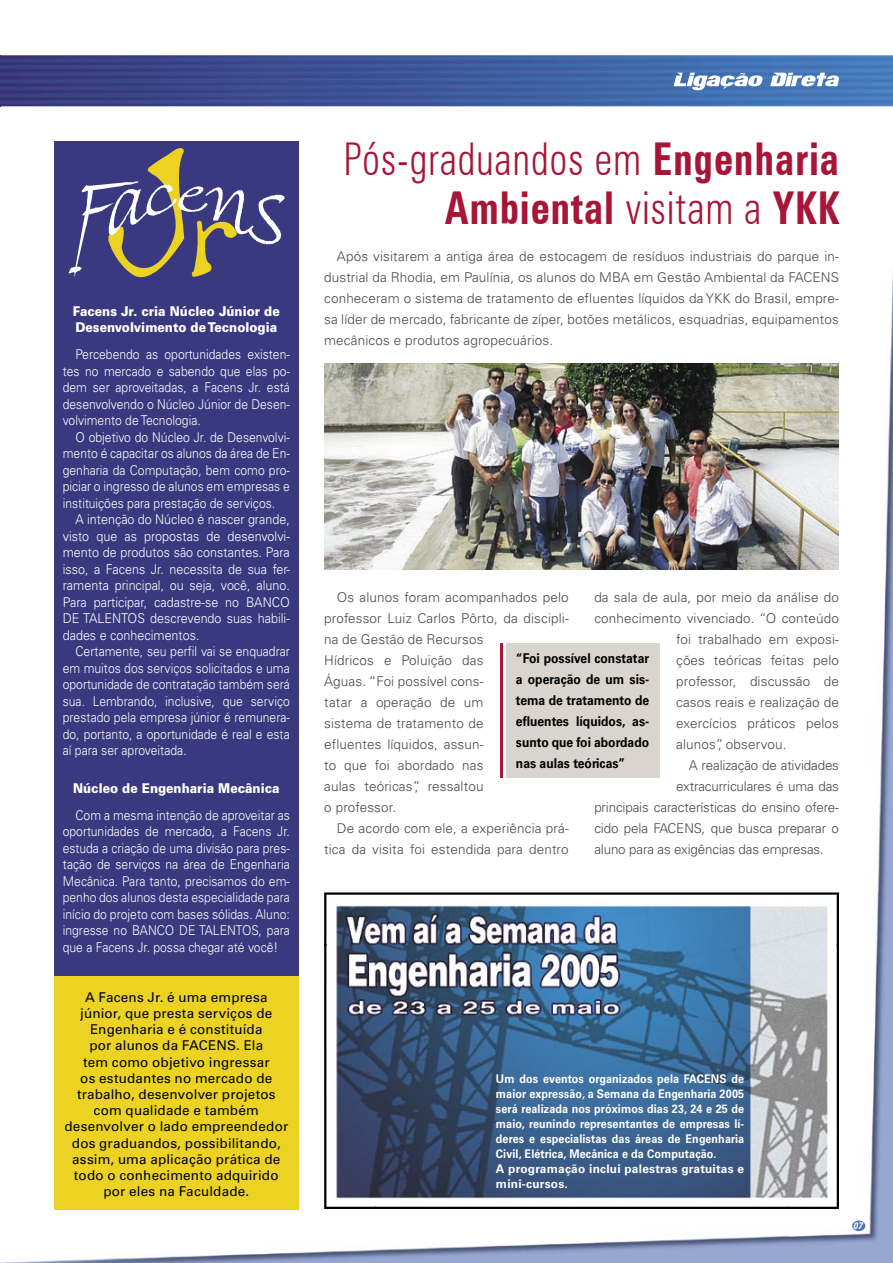
<style>
.page{position:relative;width:893px;height:1263px;background:#fff}
.page>*{position:absolute;margin:0;border:0;box-sizing:border-box;transform-origin:0 0}
.t1{font:300 condensed 45.3px/49.1px "Zurich BT";letter-spacing:.03em;color:#a71537;text-align:right;scale:.86 1}
.t2{font:300 13.5px/16.5px "Univers";color:#fff;text-align:justify;scale:.9 1}
.t3{font:300 13.5px/21px "Univers";letter-spacing:.01em;color:#474848;text-align:justify}
.t4{font:13.5px/16.2px "Univers";letter-spacing:.01em;color:#000;text-align:center}
.t5{font:300 13.5px/16.5px "Univers";color:#fff;text-align:justify;scale:.93 1}
.t6{font:300 13.5px "Univers";letter-spacing:-.01em;color:#474848}
.t7{font:700 13.5px/21px "Univers";color:#000;text-align:justify;scale:.9 1}
.t8{font:900 13.5px/16.5px "Univers";color:#fff;scale:.9 1}
.t9{font:700 12px/15px "Univers";letter-spacing:.01em;color:#fff;scale:.9 1}
.t10{font:italic 700 9.45px "Univers";color:#fff;scale:.89 1}
.s1{font-weight:700}
</style>
<div class="page">
<img style="left:0;top:55px;width:893px;height:51px">
<svg style="left:674px;top:73px;width:165px;height:17px"></svg>
<img style="left:876px;top:272px;width:17px;height:669px">
<img style="left:659px;top:674px;width:1px;height:104px">
<img style="left:263px;top:1250px;width:104px;height:13px">
<img style="left:788px;top:941px;width:105px;height:322px">
<img style="left:367px;top:1235px;width:421px;height:28px">
<img style="left:105px;top:1254px;width:158px;height:9px">
<div style="left:852px;top:1220px;width:13px;height:11px;background:#4b75b5;border-radius:50%"></div>
<div style="left:54px;top:141px;width:245px;height:1069px;background:#3a387f"></div>
<div style="left:54px;top:977px;width:245px;height:233px;background:#ebd223"></div>
<svg style="left:68px;top:148px;width:217px;height:130px"></svg>
<img style="left:324px;top:363px;width:515px;height:207px">
<div style="left:506px;top:643px;width:153px;height:135px;background:#d9d5ce"></div>
<hr style="left:501px;top:643px;width:2px;height:135px;background:#a71537">
<img style="left:376px;top:946px;width:411px;height:210px">
<img style="left:324px;top:892px;width:515px;height:54px">
<img style="left:324px;top:945px;width:52px;height:264px">
<img style="left:787px;top:945px;width:52px;height:264px">
<img style="left:375px;top:1156px;width:413px;height:53px">
<p class="t8" style="left:73px;top:302px;width:231px">Facens Jr. cria Núcleo Júnior de<br>Desenvolvimento de Tecnologia</p>
<p class="t2" style="left:63px;top:346px;width:254px;text-indent:13px">Percebendo as oportunidades existen&shy;tes no mercado e sabendo que elas po&shy;dem ser aproveitadas, a Facens Jr. está desenvolvendo o Núcleo Júnior de Desen&shy;volvimento de Tecnologia.</p>
<p class="t2" style="left:63px;top:429px;width:254px;text-indent:13px">O objetivo do Núcleo Jr. de Desenvolvi&shy;mento é capacitar os alunos da área de En&shy;genharia da Computação, bem como pro&shy;piciar o ingresso de alunos em empresas e instituições para prestação de serviços.</p>
<p class="t5" style="left:63px;top:511px;width:246px;text-indent:13px">A intenção do Núcleo é nascer grande, visto que as propostas de desenvolvi&shy;mento de produtos são constantes. Para isso, a Facens Jr. necessita de sua fer&shy;ramenta principal, ou seja, você, aluno.<br>Para participar, cadastre-se no BANCO DE TALENTOS descrevendo suas habili&shy;dades e conhecimentos.</p>
<p class="t2" style="left:63px;top:643px;width:254px;text-indent:13px">Certamente, seu perfil vai se enquadrar em muitos dos serviços solicitados e uma oportunidade de contratação também será sua. Lembrando, inclusive, que serviço prestado pela empresa júnior é remunera&shy;do, portanto, a oportunidade é real e esta aí para ser aproveitada.</p>
<p class="t8" style="left:73px;top:779px;width:231px">Núcleo de Engenharia Mecânica</p>
<p class="t2" style="left:63px;top:807px;width:254px;text-indent:13px">Com a mesma intenção de aproveitar as oportunidades de mercado, a Facens Jr. estuda a criação de uma divisão para pres&shy;tação de serviços na área de Engenharia Mecânica. Para tanto, precisamos do em&shy;penho dos alunos desta especialidade para início do projeto com bases sólidas. Aluno: ingresse no BANCO DE TALENTOS, para que a Facens Jr. possa chegar até você!</p>
<p class="t4" style="left:64px;top:989px;width:225px">A Facens Jr. é uma empresa júnior, que presta serviços de<br>Engenharia e é constituída<br>por alunos da FACENS. Ela<br>tem como objetivo ingressar<br>os estudantes no mercado de trabalho, desenvolver projetos com qualidade e também desenvolver o lado empreendedor dos graduandos, possibilitando, assim, uma aplicação prática de todo o conhecimento adquirido por eles na Faculdade.</p>
<h1 class="t1" style="left:344px;top:134px;width:577px">Pós-graduandos em <span class="s1">Engenharia<br>Ambiental</span> visitam a <span class="s1">YKK</span></h1>
<p class="t3" style="left:324px;top:245px;width:516px;text-indent:13px">Após visitarem a antiga área de estocagem de resíduos industriais do parque in&shy;dustrial da Rhodia, em Paulínia, os alunos do MBA em Gestão Ambiental da FACENS conheceram o sistema de tratamento de efluentes líquidos da YKK do Brasil, empre&shy;sa líder de mercado, fabricante de zíper, botões metálicos, esquadrias, equipamentos mecânicos e produtos agropecuários.</p>
<p class="t3" style="left:324px;top:586px;width:246px;text-align:left;text-indent:13px">Os alunos foram acompanhados pelo professor Luiz Carlos Pôrto, da discipli&shy;na de Gestão de Recursos<br>Hídricos e Poluição das<br>Águas. “Foi possível cons-<br>tatar a operação de um<br>sistema de tratamento de<br>efluentes líquidos, assun-<br>to que foi abordado nas<br>aulas teóricas”, ressaltou<br>o professor.</p>
<p class="t3" style="left:324px;top:817px;width:246px;text-align:right">De acordo com ele, a experiência prá&shy;tica da visita foi estendida para dentro</p>
<p class="t3" style="left:594px;top:586px;width:246px">da sala de aula, por meio da análise do</p>
<p class="t3" style="left:594px;top:607px;width:246px">conhecimento vivenciado. “O conteúdo</p>
<p class="t3" style="left:676px;top:628px;width:164px">foi trabalhado em exposi-</p>
<p class="t3" style="left:676px;top:649px;width:164px">ções teóricas feitas pelo</p>
<p class="t3" style="left:676px;top:670px;width:164px">professor, discussão de</p>
<p class="t3" style="left:676px;top:691px;width:164px">casos reais e realização de</p>
<p class="t3" style="left:676px;top:712px;width:164px">exercícios práticos pelos</p>
<p class="t3" style="left:676px;top:733px;width:112px">alunos”, observou.</p>
<p class="t6" style="left:689px;top:757px;width:152px">A realização de atividades</p>
<p class="t6" style="left:676px;top:778px;width:164px">extracurriculares é uma das</p>
<p class="t6" style="left:594px;top:799px;width:246px">principais características do ensino ofere-</p>
<p class="t6" style="left:594px;top:820px;width:246px">cido pela FACENS, que busca preparar o</p>
<p class="t6" style="left:594px;top:841px;width:231px">aluno para as exigências das empresas.</p>
<p class="t7" style="left:516px;top:648px;width:150px">“Foi possível constatar a operação de um sis&shy;tema de tratamento de efluentes líquidos, as&shy;sunto que foi abordado nas aulas teóricas”</p>
<p class="t9" style="left:496px;top:1072px;width:277px">Um dos eventos organizados pela FACENS de maior expressão, a Semana da Engenharia 2005 será realizada nos próximos dias 23, 24 e 25 de maio, reunindo representantes de empresas lí&shy;deres e especialistas das áreas de Engenharia Civil, Elétrica, Mecânica e da Computação.<br>A programação inclui palestras gratuitas e mini-cursos.</p>
<p class="t10" style="left:853px;top:1220px;width:12px">07</p>
</div>
